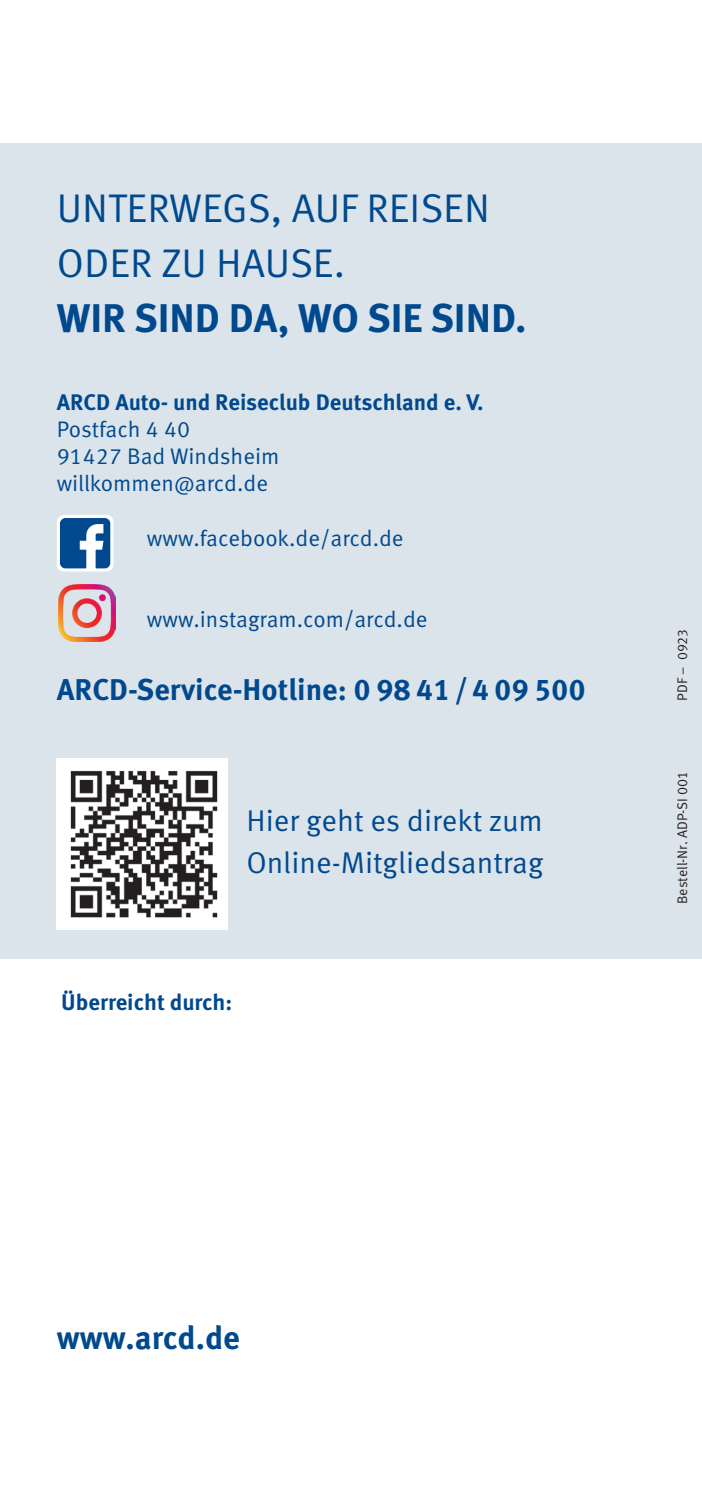
<style>
.page{position:relative;width:702px;height:1489px;background:#fff}
.page>*{position:absolute;margin:0;border:0;box-sizing:border-box;transform-origin:0 0}
.t1{font:40px "Meta Pro Norm";color:#01498e}
.t2{font:700 40px "Meta Pro";color:#01498e}
.t3{font:700 32.5px "Meta Pro";color:#01498e}
.t4{font:30px "Meta Pro Norm";color:#01498e}
.t5{font:700 30px "Meta Pro";color:#01498e}
.t6{font:22.5px "Meta Pro Norm";color:#01498e}
.t7{font:700 22.5px "Meta Pro";color:#01498e}
.t8{font:14px "Meta Pro Norm";color:#231f20}
.s1{font-family:"Meta Correspondence Pro"}
.s2{font-family:"Meta Correspondence Pro";font-size:13.75px}
</style>
<div class="page">
<div style="left:0;top:144px;width:702px;height:814px;background:#dbe4ea"></div>
<div style="left:57px;top:515px;width:56px;height:56px;background:#fff;border-radius:7px"></div>
<svg style="left:59px;top:517px;width:52px;height:52px"></svg>
<div style="left:57px;top:758px;width:171px;height:171px;background:#fff"></div>
<img style="left:70px;top:770px;width:148px;height:148px">
<img style="left:59px;top:585px;width:56px;height:56px">
<p class="t1" style="left:57px;top:178px;width:434px">UNTERWEGS, AUF REISEN</p>
<p class="t1" style="left:57px;top:233px;width:290px">ODER ZU HAUSE.</p>
<p class="t2" style="left:57px;top:287px;width:471px">WIR SIND DA, WO SIE SIND.</p>
<p class="t7" style="left:57px;top:385px;width:428px">ARCD Auto- und Reiseclub Deutschland e. V.</p>
<p class="t6" style="left:57px;top:412px;width:135px">Postfach <span class="s1">4 40</span></p>
<p class="t6" style="left:57px;top:439px;width:224px"><span class="s1">91427</span> Bad Windsheim</p>
<p class="t6" style="left:57px;top:466px;width:213px">willkommen@arcd.de</p>
<p class="t6" style="left:147px;top:520px;width:258px">www.facebook.de/arcd.de</p>
<p class="t6" style="left:147px;top:601px;width:282px">www.instagram.com/arcd.de</p>
<p class="t5" style="left:57px;top:666px;width:531px">ARCD-Service-Hotline: <span class="s1">0 98 41/4 09 500</span></p>
<p class="t4" style="left:246px;top:797px;width:298px">Hier geht es direkt zum</p>
<p class="t4" style="left:246px;top:840px;width:298px">Online-Mitgliedsantrag</p>
<p class="t7" style="left:61px;top:984px;width:172px">Überreicht durch:</p>
<p class="t8" style="left:671px;top:700px;width:74px;rotate:-90deg">PDF – <span class="s2">0923</span></p>
<p class="t8" style="left:671px;top:903px;width:134px;rotate:-90deg">Bestell-Nr. ADP-SI <span class="s1">001</span></p>
<p class="t3" style="left:57px;top:1311px;width:185px">www.arcd.de</p>
</div>
